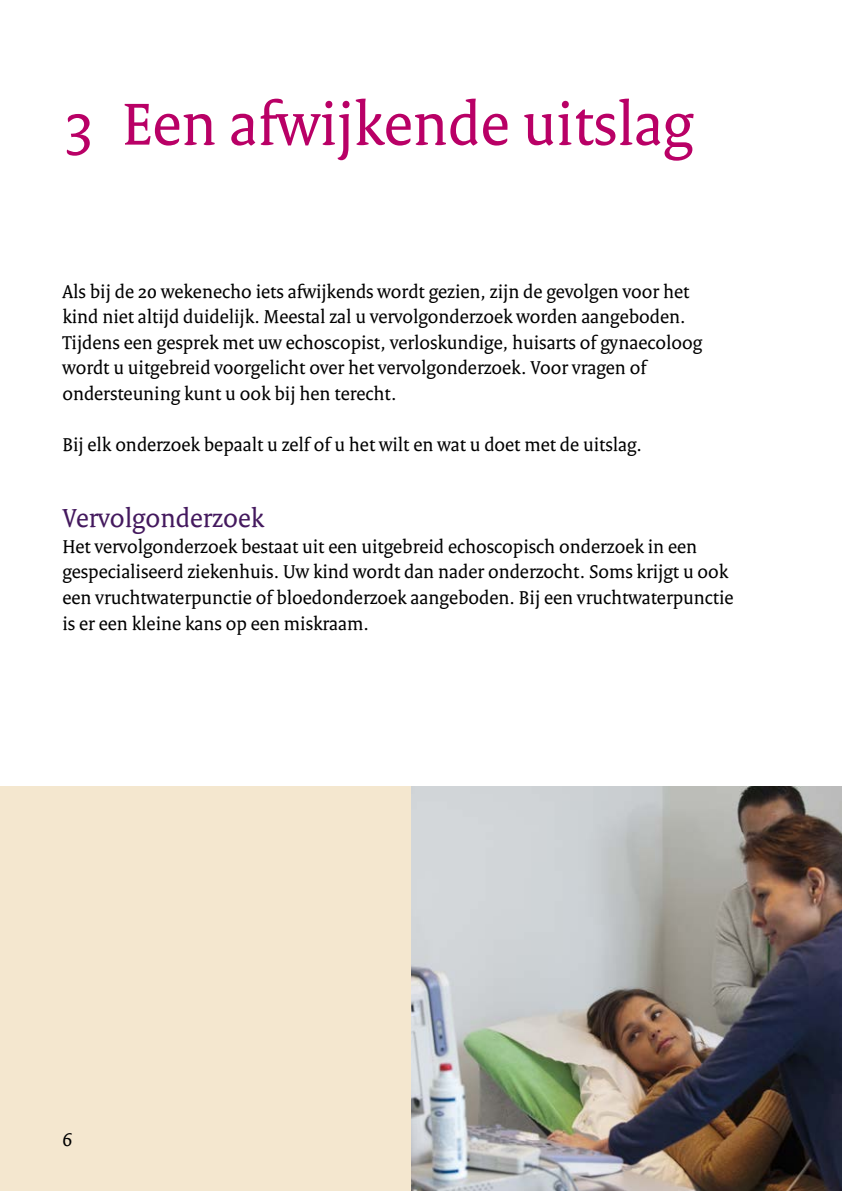
<style>
.page{position:relative;width:842px;height:1191px;background:#fff}
.page>*{position:absolute;margin:0;border:0;box-sizing:border-box;transform-origin:0 0}
._03_RIVM_Hoofdstukko{font:64px "Rijksoverheid Serif";color:#b90066}
._05_RIVM_Paragraafko{font:28px "Rijksoverheid Serif";color:#44195e}
._10_RIVM_Broodtekst{font:20px/25.6px "Rijksoverheid Serif";color:#000}
</style>
<div class="page">
<div style="left:0;top:786px;width:411px;height:405px;background:#f4e7cf"></div>
<img style="left:411px;top:786px;width:431px;height:405px">
<p class="_03_RIVM_Hoofdstukko" style="left:65px;top:86px;width:629px">3 Een afwijkende uitslag</p>
<p class="_10_RIVM_Broodtekst" style="left:62px;top:278px;width:628px">Als bij de 20 wekenecho iets afwijkends wordt gezien, zijn de gevolgen voor het kind niet altijd duidelijk. Meestal zal u vervolgonderzoek worden aangeboden.</p>
<p class="_10_RIVM_Broodtekst" style="left:62px;top:329px;width:641px">Tijdens een gesprek met uw echoscopist, verloskundige, huisarts of gynaecoloog wordt u uitgebreid voorgelicht over het vervolgonderzoek. Voor vragen of ondersteuning kunt u ook bij hen terecht.</p>
<p class="_10_RIVM_Broodtekst" style="left:62px;top:431px;width:581px">Bij elk onderzoek bepaalt u zelf of u het wilt en wat u doet met de uitslag.</p>
<p class="_05_RIVM_Paragraafko" style="left:62px;top:501px;width:203px">Vervolgonderzoek</p>
<p class="_10_RIVM_Broodtekst" style="left:62px;top:533px;width:673px">Het vervolgonderzoek bestaat uit een uitgebreid echoscopisch onderzoek in een gespecialiseerd ziekenhuis. Uw kind wordt dan nader onderzocht. Soms krijgt u ook een vruchtwaterpunctie of bloedonderzoek aangeboden. Bij een vruchtwaterpunctie is er een kleine kans op een miskraam.</p>
<p class="_10_RIVM_Broodtekst" style="left:62px;top:1126px;width:11px">6</p>
</div>
